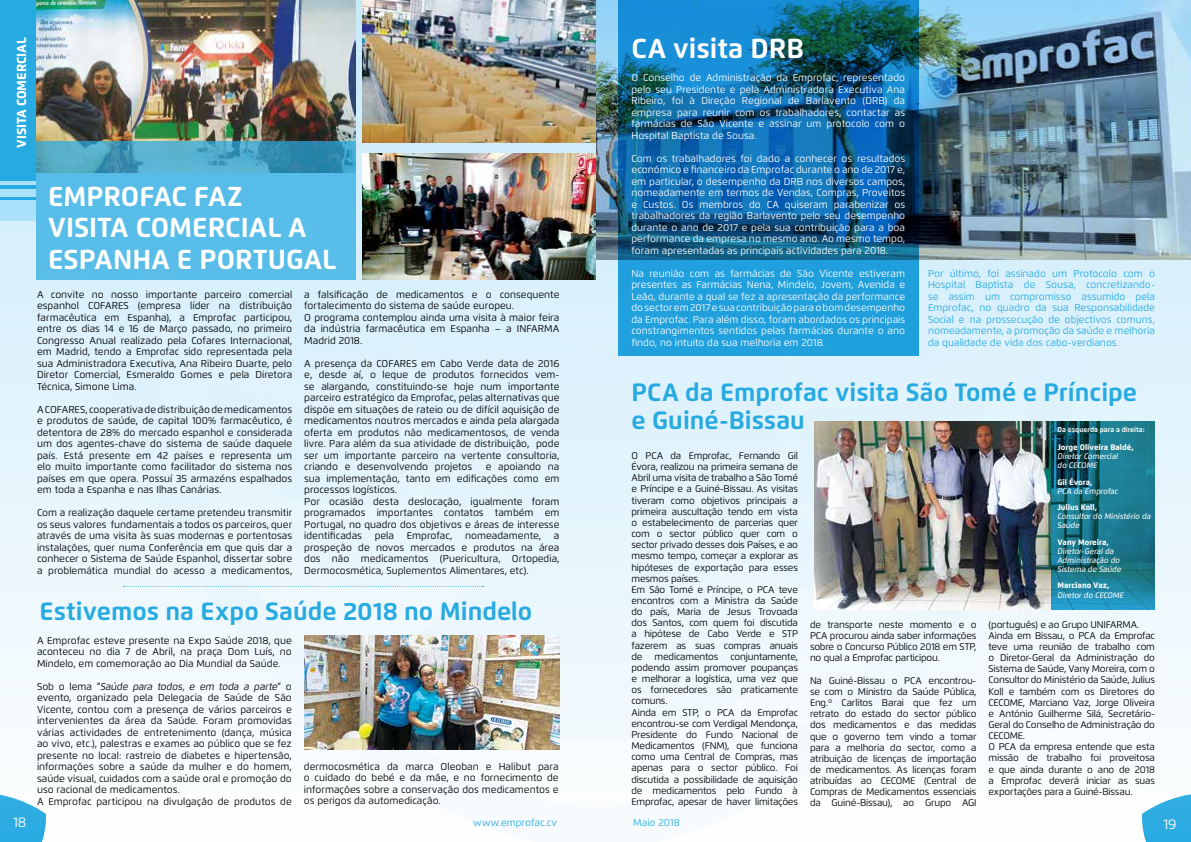
<style>
.page{position:relative;width:1191px;height:842px;background:#fff}
.page>*{position:absolute;margin:0;border:0;box-sizing:border-box;transform-origin:0 0}
.t1{font:700 27.4px/31.5px "Flexo";color:#fff}
.t2{font:700 25px/28.8px "Flexo";color:#27aae1}
.t3{font:14px "Flexo";color:#fff}
.t4{font:800 13px "Flexo";letter-spacing:-.01em;color:#fff}
.t5{font:10px/11.5px "Flexo";color:#000;text-align:justify}
.t6{font:10px/11.5px "Flexo";color:#fff;text-align:justify}
.t7{font:10px/11.5px "Flexo";color:#27aae1;text-align:justify}
.t8{font:9.7px/11.2px "Flexo";letter-spacing:-.02em;color:#000}
.t9{font:italic 500 8px/9.2px "Flexo";color:#fff}
.t10{font:800 8px "Flexo";color:#fff}
.t11{font:700 7px "Flexo";color:#fff}
.s1{font-style:italic}
</style>
<div class="page">
<div style="left:0;top:0;width:1191px;height:842px;background:linear-gradient(to bottom,#c8e9fa,#f9fcfe)"></div>
<div style="left:0;top:0;width:36px;height:203px;background:#27aae1"></div>
<div style="left:0;top:200px;width:36px;height:20px;background:#abe1fa"></div>
<div style="left:0;top:189px;width:36px;height:7px;background:#abe1fa"></div>
<hr style="left:0;top:182px;width:36px;height:3px;background:#abe1fa">
<img style="left:36px;top:0;width:319px;height:142px">
<svg style="left:36px;top:142px;width:319px;height:138px;background:#54b6df"></svg>
<img style="left:362px;top:0;width:233px;height:142px">
<img style="left:362px;top:153px;width:233px;height:127px">
<img style="left:304px;top:636px;width:255px;height:114px">
<img style="left:596px;top:0;width:595px;height:260px">
<svg style="left:618px;top:0;width:300px;height:356px;background:#1373aa"></svg>
<svg style="left:124px;top:586px;width:359px;height:1px"></svg>
<img style="left:814px;top:421px;width:237px;height:189px">
<svg style="left:1051px;top:421px;width:104px;height:189px;background:#197389"></svg>
<h3 class="t4" style="left:13px;top:147px;width:111px;rotate:-90deg">visita comercial</h3>
<h1 class="t1" style="left:48px;top:180px;width:290px">EMPROFAC FAZ<br>VISITA COMERCIAL A<br>ESPANHA E PORTUGAL</h1>
<p class="t5" style="left:37px;top:289px;width:257px">A convite no nosso importante parceiro comercial espanhol COFARES (empresa líder na distribuição farmacêutica em Espanha), a Emprofac participou, entre os dias 14 e 16 de Março passado, no primeiro Congresso Anual realizado pela Cofares Internacional, em Madrid, tendo a Emprofac sido representada pela sua Administradora Executiva, Ana Ribeiro Duarte, pelo Diretor Comercial, Esmeraldo Gomes e pela Diretora Técnica, Simone Lima.</p>
<p class="t5" style="left:37px;top:404px;width:257px">A COFARES, cooperativa de distribuição de medicamentos e produtos de saúde, de capital 100% farmacêutico, é detentora de 28% do mercado espanhol e considerada um dos agentes-chave do sistema de saúde daquele país. Está presente em 42 países e representa um elo muito importante como facilitador do sistema nos países em que opera. Possuí 35 armazéns espalhados em toda a Espanha e nas Ilhas Canárias.</p>
<p class="t5" style="left:37px;top:507px;width:257px">Com a realização daquele certame pretendeu transmitir os seus valores fundamentais a todos os parceiros, quer através de uma visita às suas modernas e portentosas instalações, quer numa Conferência em que quis dar a conhecer o Sistema de Saúde Espanhol, dissertar sobre a problemática mundial do acesso a medicamentos,</p>
<p class="t5" style="left:304px;top:289px;width:257px;text-align:left">a falsificação de medicamentos e o consequente fortalecimento do sistema de saúde europeu.<br>O programa contemplou ainda uma visita à maior feira da indústria farmacêutica em Espanha – a INFARMA Madrid 2018.</p>
<p class="t5" style="left:304px;top:358px;width:257px">A presença da COFARES em Cabo Verde data de 2016 e, desde aí, o leque de produtos fornecidos vem&shy;se alargando, constituindo-se hoje num importante parceiro estratégico da Emprofac, pelas alternativas que dispõe em situações de rateio ou de difícil aquisição de medicamentos noutros mercados e ainda pela alargada oferta em produtos não medicamentosos, de venda livre. Para além da sua atividade de distribuição, pode ser um importante parceiro na vertente consultoria, criando e desenvolvendo projetos</p>
<p class="t5" style="left:304px;top:461px;width:257px;text-align:left;text-indent:181px">e apoiando na sua implementação, tanto em edificações como em processos logísticos.<br>Por ocasião desta deslocação, igualmente foram programados importantes contatos também em Portugal, no quadro dos objetivos e áreas de interesse identificadas</p>
<p class="t5" style="left:375px;top:530px;width:21px">pela</p>
<p class="t5" style="left:407px;top:530px;width:47px">Emprofac,</p>
<p class="t5" style="left:465px;top:530px;width:78px">nomeadamente,</p>
<p class="t5" style="left:304px;top:530px;width:257px;text-indent:250px">a prospeção de novos mercados e produtos na área dos não medicamentos (Puericultura, Ortopedia, Dermocosmética, Suplementos Alimentares, etc).</p>
<h2 class="t2" style="left:39px;top:596px;width:494px">Estivemos na Expo Saúde 2018 no Mindelo</h2>
<p class="t5" style="left:37px;top:634px;width:256px">A Emprofac esteve presente na Expo Saúde 2018, que aconteceu no dia 7 de Abril, na praça Dom Luís, no Mindelo, em comemoração ao Dia Mundial da Saúde.</p>
<p class="t5" style="left:37px;top:680px;width:256px;text-align:left">Sob o lema “<span class="s1">Saúde para todos, e em toda a parte</span>” o evento, organizado pela Delegacia de Saúde de São Vicente, contou com a presença de vários parceiros e intervenientes da área da Saúde. Foram promovidas várias actividades de entretenimento (dança, música ao vivo, etc.), palestras e exames ao público que se fez presente no local: rastreio de diabetes e hipertensão, informações sobre a saúde da mulher e do homem, saúde visual, cuidados com a saúde oral e promoção do uso racional de medicamentos.<br>A Emprofac participou na divulgação de produtos de</p>
<p class="t5" style="left:304px;top:760px;width:256px">dermocosmética da marca Oleoban e Halibut para o cuidado do bebé e da mãe, e no fornecimento de informações sobre a conservação dos medicamentos e os perigos da automedicação.</p>
<h1 class="t1" style="left:631px;top:32px;width:171px">CA visita DRB</h1>
<p class="t6" style="left:631px;top:72px;width:275px">O Conselho de Administração da Emprofac, representado pelo seu Presidente e pela Administradora Executiva Ana Ribeiro, foi à Direção Regional de Barlavento (DRB) da empresa para reunir com os trabalhadores, contactar as farmácias de São Vicente e assinar um protocolo com o Hospital Baptista de Sousa.</p>
<p class="t6" style="left:631px;top:152px;width:275px">Com os trabalhadores foi dado a conhecer os resultados económico e financeiro da Emprofac durante o ano de 2017 e, em particular, o desempenho da DRB nos diversos campos, nomeadamente em termos de Vendas, Compras, Proveitos e Custos. Os membros do CA quiseram parabenizar os trabalhadores da região Barlavento pelo seu desempenho durante o ano de 2017 e pela sua contribuição para a boa performance da empresa no mesmo ano. Ao mesmo tempo, foram apresentadas as principais actividades para 2018.</p>
<p class="t6" style="left:631px;top:267px;width:275px">Na reunião com as farmácias de São Vicente estiveram presentes as Farmácias Nena, Mindelo, Jovem, Avenida e Leão, durante a qual se fez a apresentação da performance do sector em 2017 e sua contribuição para o bom desempenho da Emprofac. Para além disso, foram abordados os principais constrangimentos sentidos pelas farmácias durante o ano findo, no intuito da sua melhoria em 2018.</p>
<p class="t7" style="left:928px;top:267px;width:228px">Por último, foi assinado um Protocolo com o Hospital Baptista de Sousa, concretizando&shy;se assim um compromisso assumido pela Emprofac, no quadro da sua Responsabilidade Social e na prossecução de objectivos comuns, nomeadamente, a promoção da saúde e melhoria da qualidade de vida dos cabo-verdianos.</p>
<h2 class="t2" style="left:631px;top:377px;width:507px">PCA da Emprofac visita São Tomé e Príncipe e Guiné-Bissau</h2>
<p class="t8" style="left:631px;top:450px;width:168px">O PCA da Emprofac, Fernando Gil<br>Évora, realizou na primeira semana de<br>Abril uma visita de trabalho a São Tomé e Príncipe e a Guiné-Bissau. As visitas tiveram como objetivos principais a primeira auscultação tendo em vista o estabelecimento de parcerias quer com o sector público quer com o sector privado desses dois Países, e ao mesmo tempo, começar a explorar as hipóteses de exportação para esses mesmos países.<br>Em São Tomé e Príncipe, o PCA teve encontros com a Ministra da Saúde do país, Maria de Jesus Trovoada dos Santos, com quem foi discutida a hipótese de Cabo Verde e STP fazerem as suas compras anuais de medicamentos conjuntamente, podendo assim promover poupanças e melhorar a logística, uma vez que os fornecedores são praticamente comuns.<br>Ainda em STP, o PCA da Emprofac encontrou-se com Verdigal Mendonça,<br>Presidente do Fundo Nacional de<br>Medicamentos (FNM), que funciona como uma Central de Compras, mas apenas para o sector público. Foi discutida a possibilidade de aquisição de medicamentos pelo Fundo à<br>Emprofac, apesar de haver limitações</p>
<p class="t11" style="left:1057px;top:425px;width:89px">Da esquerda para a direita:</p>
<p class="t10" style="left:1057px;top:442px;width:78px">Jorge Oliveira Baldé,</p>
<p class="t9" style="left:1057px;top:452px;width:62px">Diretor Comercial do CECOME</p>
<p class="t10" style="left:1057px;top:477px;width:37px">Gil Évora,</p>
<p class="t9" style="left:1057px;top:486px;width:62px">PCA da Emprofac</p>
<p class="t10" style="left:1057px;top:502px;width:41px">Julius Koll,</p>
<p class="t9" style="left:1057px;top:512px;width:95px">Consultor do Ministério da<br>Saúde</p>
<p class="t10" style="left:1057px;top:537px;width:53px">Vany Moreira,</p>
<p class="t9" style="left:1057px;top:546px;width:65px">Diretor-Geral da<br>Administração do<br>Sistema de Saúde</p>
<p class="t10" style="left:1057px;top:581px;width:53px">Marciano Vaz,</p>
<p class="t9" style="left:1057px;top:590px;width:68px">Diretor do CECOME</p>
<p class="t8" style="left:988px;top:619px;width:168px">(português) e ao Grupo UNIFARMA.<br>Ainda em Bissau, o PCA da Emprofac teve uma reunião de trabalho com o Diretor-Geral da Administração do Sistema de Saúde, Vany Moreira, com o Consultor do Ministério da Saúde, Julius Koll e também com os Diretores do CECOME, Marciano Vaz, Jorge Oliveira e António Guilherme Silá, Secretário-Geral do Conselho de Administração do CECOME.<br>O PCA da empresa entende que esta missão de trabalho foi proveitosa e que ainda durante o ano de 2018 a Emprofac deverá iniciar as suas exportações para a Guiné-Bissau.</p>
<p class="t8" style="left:810px;top:619px;width:168px;text-align:justify">de transporte neste momento e o PCA procurou ainda saber informações sobre o Concurso Público 2018 em STP, no qual a Emprofac participou.</p>
<p class="t8" style="left:810px;top:675px;width:168px;text-align:justify">Na Guiné-Bissau o PCA encontrou&shy;se com o Ministro da Saúde Pública, Eng.º Carlitos Barai que fez um retrato do estado do sector público dos medicamentos e das medidas que o governo tem vindo a tomar para a melhoria do sector, como a atribuição de licenças de importação de medicamentos. As licenças foram atribuídas ao CECOME (Central de Compras de Medicamentos essenciais da Guiné-Bissau), ao Grupo AGI</p>
<h3 class="t3" style="left:13px;top:814px;width:15px">18</h3>
<p class="t7" style="left:473px;top:817px;width:85px">www.emprofac.cv</p>
<p class="t7" style="left:633px;top:817px;width:48px">Maio 2018</p>
<h3 class="t3" style="left:1163px;top:816px;width:15px">19</h3>
</div>
